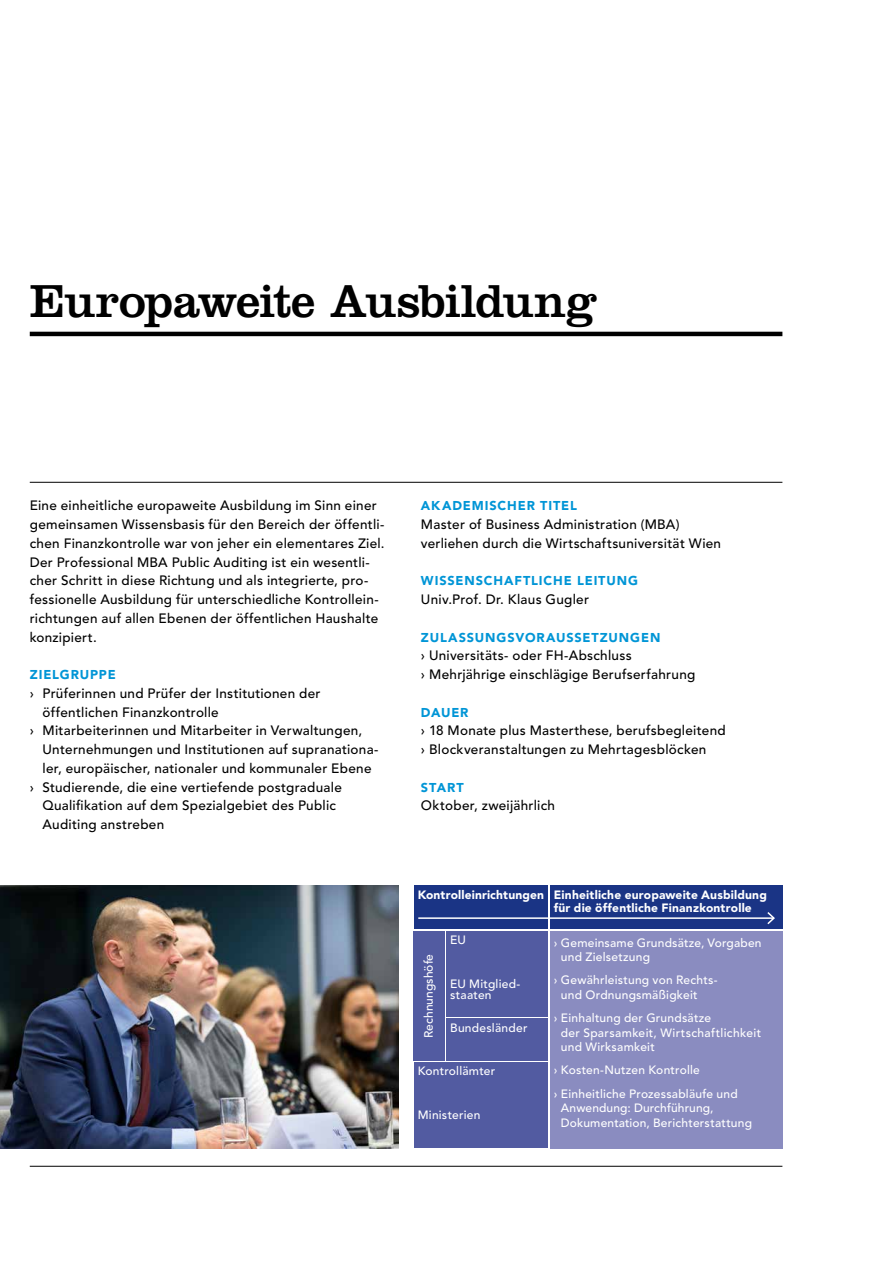
<style>
.page{position:relative;width:893px;height:1263px;background:#fff}
.page>*{position:absolute;margin:0;border:0;box-sizing:border-box;transform-origin:0 0}
.t1{font:48px "Clarendon LT Std";letter-spacing:-.015em;color:#000}
.t2{font:500 13.5px/18.8px "Avenir LT Std";letter-spacing:.02em;color:#000}
.t3{font:900 12.75px "Avenir LT Std";letter-spacing:.07em;color:#0095d6}
.t4{font:500 12px/14.4px "Avenir LT Std";letter-spacing:.02em;color:#fff}
.t5{font:900 12px/13.2px "Avenir LT Std";letter-spacing:.015em;color:#fff}
</style>
<div class="page">
<img style="left:0;top:886px;width:399px;height:262px">
<div style="left:550px;top:931px;width:232px;height:217px;background:#8a8cc0"></div>
<div style="left:550px;top:886px;width:232px;height:43px;background:#1a3485"></div>
<div style="left:414px;top:886px;width:133px;height:43px;background:#1a3485"></div>
<div style="left:446px;top:931px;width:101px;height:42px;background:#525ba1"></div>
<div style="left:446px;top:1018px;width:101px;height:43px;background:#525ba1"></div>
<div style="left:446px;top:975px;width:101px;height:42px;background:#525ba1"></div>
<div style="left:414px;top:1062px;width:133px;height:42px;background:#525ba1"></div>
<div style="left:414px;top:1106px;width:133px;height:42px;background:#525ba1"></div>
<div style="left:414px;top:931px;width:31px;height:130px;background:#525ba1"></div>
<hr style="left:418px;top:917px;width:356px;height:2px;background:#fff">
<svg style="left:766px;top:912px;width:9px;height:13px"></svg>
<hr style="left:30px;top:332px;width:752px;height:4px;background:#000">
<hr style="left:30px;top:482px;width:752px;height:1px;background:#000">
<hr style="left:30px;top:1166px;width:752px;height:1px;background:#000">
<h1 class="t1" style="left:30px;top:273px;width:569px">Europaweite Ausbildung</h1>
<p class="t2" style="left:30px;top:497px;width:356px">Eine einheitliche europaweite Ausbildung im Sinn einer gemeinsamen Wissensbasis für den Bereich der öffentli&shy;chen Finanzkontrolle war von jeher ein elementares Ziel.<br>Der Professional MBA Public Auditing ist ein wesentli&shy;cher Schritt in diese Richtung und als integrierte, pro&shy;fessionelle Ausbildung für unterschiedliche Kontrollein&shy;richtungen auf allen Ebenen der öffentlichen Haushalte konzipiert.</p>
<p class="t3" style="left:30px;top:667px;width:87px">ZIELGRUPPE</p>
<p class="t2" style="left:30px;top:684px;width:292px">› Prüferinnen und Prüfer der Institutionen der</p>
<p class="t2" style="left:43px;top:703px;width:178px">öffentlichen Finanzkontrolle</p>
<p class="t2" style="left:30px;top:722px;width:334px">› Mitarbeiterinnen und Mitarbeiter in Verwaltungen,</p>
<p class="t2" style="left:43px;top:740px;width:337px">Unternehmungen und Institutionen auf supranationa-</p>
<p class="t2" style="left:43px;top:759px;width:330px">ler, europäischer, nationaler und kommunaler Ebene</p>
<p class="t2" style="left:30px;top:778px;width:314px">› Studierende, die eine vertiefende postgraduale</p>
<p class="t2" style="left:43px;top:797px;width:295px">Qualifikation auf dem Spezialgebiet des Public</p>
<p class="t2" style="left:43px;top:815px;width:123px">Auditing anstreben</p>
<p class="t3" style="left:421px;top:498px;width:158px">AKADEMISCHER TITEL</p>
<p class="t2" style="left:421px;top:515px;width:302px">Master of Business Administration (MBA) verliehen durch die Wirtschaftsuniversität Wien</p>
<p class="t3" style="left:421px;top:573px;width:219px">WISSENSCHAFTLICHE LEITUNG</p>
<p class="t2" style="left:421px;top:590px;width:170px">Univ.Prof. Dr. Klaus Gugler</p>
<p class="t3" style="left:421px;top:629px;width:241px">ZULASSUNGSVORAUSSETZUNGEN</p>
<p class="t2" style="left:421px;top:647px;width:276px">› Universitäts- oder FH-Abschluss<br>› Mehrjährige einschlägige Berufserfahrung</p>
<p class="t3" style="left:421px;top:704px;width:49px">DAUER</p>
<p class="t2" style="left:421px;top:722px;width:306px">› 18 Monate plus Masterthese, berufsbegleitend › Blockveranstaltungen zu Mehrtagesblöcken</p>
<p class="t3" style="left:421px;top:779px;width:44px">START</p>
<p class="t2" style="left:421px;top:797px;width:136px">Oktober, zweijährlich</p>
<p class="t5" style="left:418px;top:888px;width:128px">Kontrolleinrichtungen</p>
<p class="t4" style="left:450px;top:933px;width:17px">EU</p>
<p class="t4" style="left:422px;top:1038px;width:86px;rotate:-90deg">Rechnungshöfe</p>
<p class="t4" style="left:450px;top:979px;width:72px;line-height:10.5px">EU Mitglied&shy;staaten</p>
<p class="t4" style="left:450px;top:1021px;width:79px">Bundesländer</p>
<p class="t4" style="left:418px;top:1064px;width:79px">Kontrollämter</p>
<p class="t4" style="left:418px;top:1108px;width:64px">Ministerien</p>
<p class="t5" style="left:554px;top:888px;width:215px">Einheitliche europaweite Ausbildung für die öffentliche Finanzkontrolle</p>
<p class="t4" style="left:561px;top:935px;width:202px;text-indent:-7px">› Gemeinsame Grundsätze, Vorgaben und Zielsetzung</p>
<p class="t4" style="left:561px;top:973px;width:157px;text-indent:-7px">› Gewährleistung von Rechts&shy;und Ordnungsmäßigkeit</p>
<p class="t4" style="left:561px;top:1011px;width:202px;text-indent:-7px">› Einhaltung der Grundsätze<br>der Sparsamkeit, Wirtschaftlichkeit und Wirksamkeit</p>
<p class="t4" style="left:554px;top:1059px;width:185px;line-height:23.4px">› Kosten-Nutzen Kontrolle<br>› Einheitliche Prozessabläufe und</p>
<p class="t4" style="left:561px;top:1101px;width:193px">Anwendung: Durchführung,<br>Dokumentation, Berichterstattung</p>
</div>
